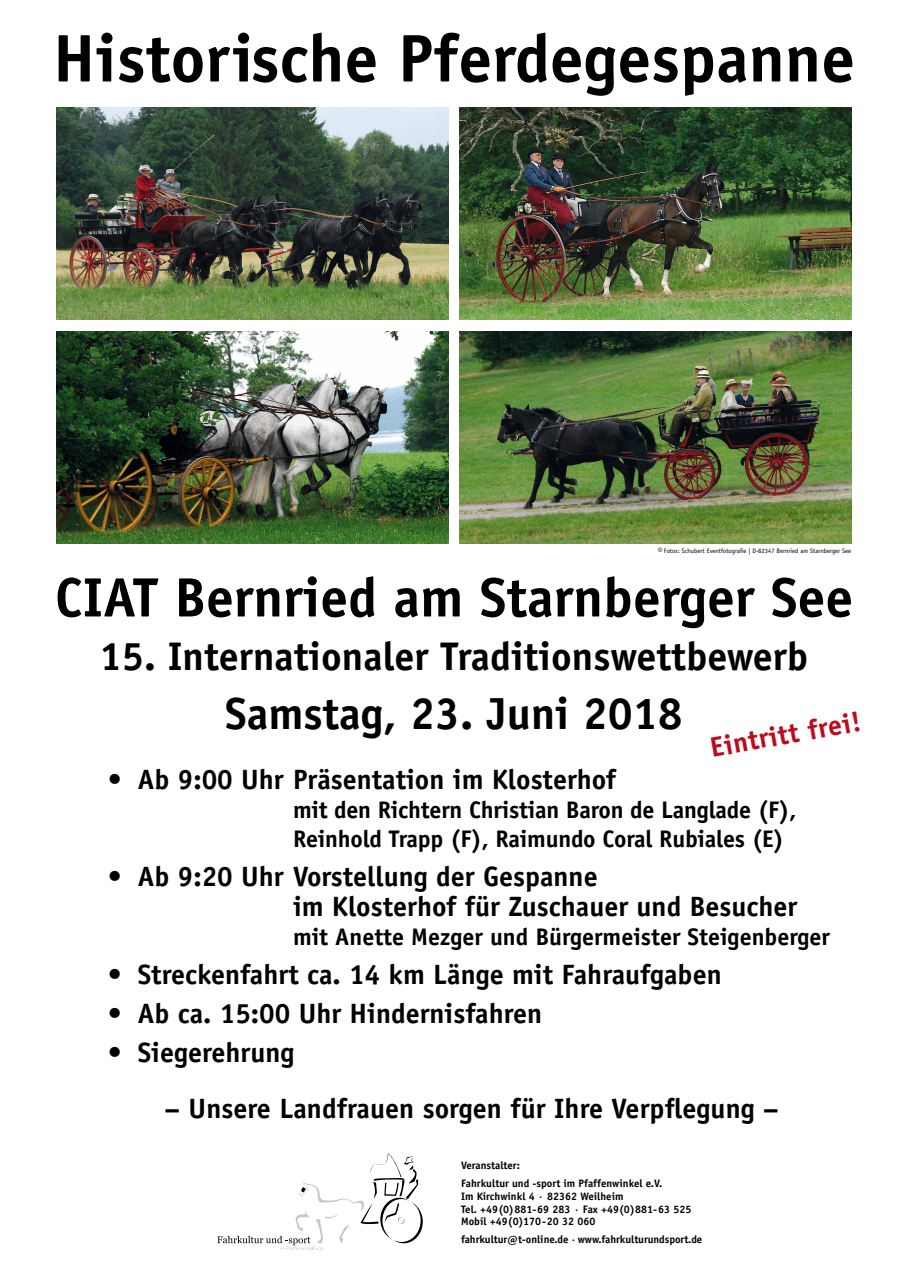
<style>
.page{position:relative;width:908px;height:1276px;background:#fff}
.page>*{position:absolute;margin:0;border:0;box-sizing:border-box;transform-origin:0 0}
.t1{font:700 67.5px "Officina Sans";color:#000}
.t2{font:700 55.5px "Officina Sans";color:#000}
.t3{font:700 45px "Officina Sans";color:#000}
.t4{font:700 40px "Officina Sans";color:#000}
.t5{font:700 28px/30px "Officina Sans";color:#000}
.t6{font:700 28px "Officina Sans";color:#bd0b1d}
.t7{font:700 24px/29px "Officina Sans";letter-spacing:-.01em;color:#000}
.t8{font:700 10.8px/13px "Officina Sans";color:#000}
.t9{font:6.5px "Officina Sans";color:#000}
.s1{font-size:9px}
</style>
<div class="page">
<svg style="left:217px;top:1153px;width:205px;height:97px"></svg>
<img style="left:459px;top:331px;width:391px;height:213px">
<img style="left:57px;top:331px;width:391px;height:213px">
<img style="left:459px;top:107px;width:391px;height:213px">
<img style="left:57px;top:107px;width:391px;height:213px">
<h1 class="t1" style="left:53px;top:16px;width:803px">Historische Pferdegespanne</h1>
<p class="t9" style="left:657px;top:546px;width:195px"><span class="s1">©</span>Fotos: Schubert Eventfotografie | D-82347 Bernried am Starnberger See</p>
<h2 class="t2" style="left:55px;top:563px;width:799px">CIAT Bernried am Starnberger See</h2>
<h3 class="t4" style="left:99px;top:631px;width:710px">15. Internationaler Traditionswettbewerb</h3>
<h3 class="t3" style="left:225px;top:685px;width:459px">Samstag, 23. Juni 2018</h3>
<p class="t6" style="left:707px;top:730px;width:154px;rotate:-10deg">Eintritt frei!</p>
<p class="t5" style="left:108px;top:764px;width:510px">• Ab 9:00 Uhr Präsentation im Klosterhof</p>
<p class="t7" style="left:293px;top:795px;width:505px">mit den Richtern Christian Baron de Langlade (F),<br>Reinhold Trapp (F), Raimundo Coral Rubiales (E)</p>
<p class="t5" style="left:293px;top:861px;width:506px;text-indent:-185px">• Ab 9:20 Uhr Vorstellung der Gespanne<br>im Klosterhof für Zuschauer und Besucher</p>
<p class="t7" style="left:293px;top:922px;width:538px">mit Anette Mezger und Bürgermeister Steigenberger</p>
<p class="t5" style="left:108px;top:959px;width:615px">• Streckenfahrt ca. 14 km Länge mit Fahraufgaben</p>
<p class="t5" style="left:108px;top:998px;width:435px">• Ab ca. 15:00 Uhr Hindernisfahren</p>
<p class="t5" style="left:108px;top:1037px;width:188px">• Siegerehrung</p>
<p class="t5" style="left:165px;top:1093px;width:615px">– Unsere Landfrauen sorgen für Ihre Verpflegung –</p>
<p class="t8" style="left:461px;top:1156px;width:203px;line-height:17.4px">Veranstalter:<br>Fahrkultur und -sport im Pfaffenwinkel e.V.</p>
<p class="t8" style="left:461px;top:1189px;width:232px">Im Kirchwinkl 4 · 82362 Weilheim<br>Tel. +49(0)881-69 283 · Fax +49(0)881-63 525<br>Mobil +49(0)170-20 32 060</p>
<p class="t8" style="left:461px;top:1232px;width:243px">fahrkultur@t-online.de · www.fahrkulturundsport.de</p>
</div>
